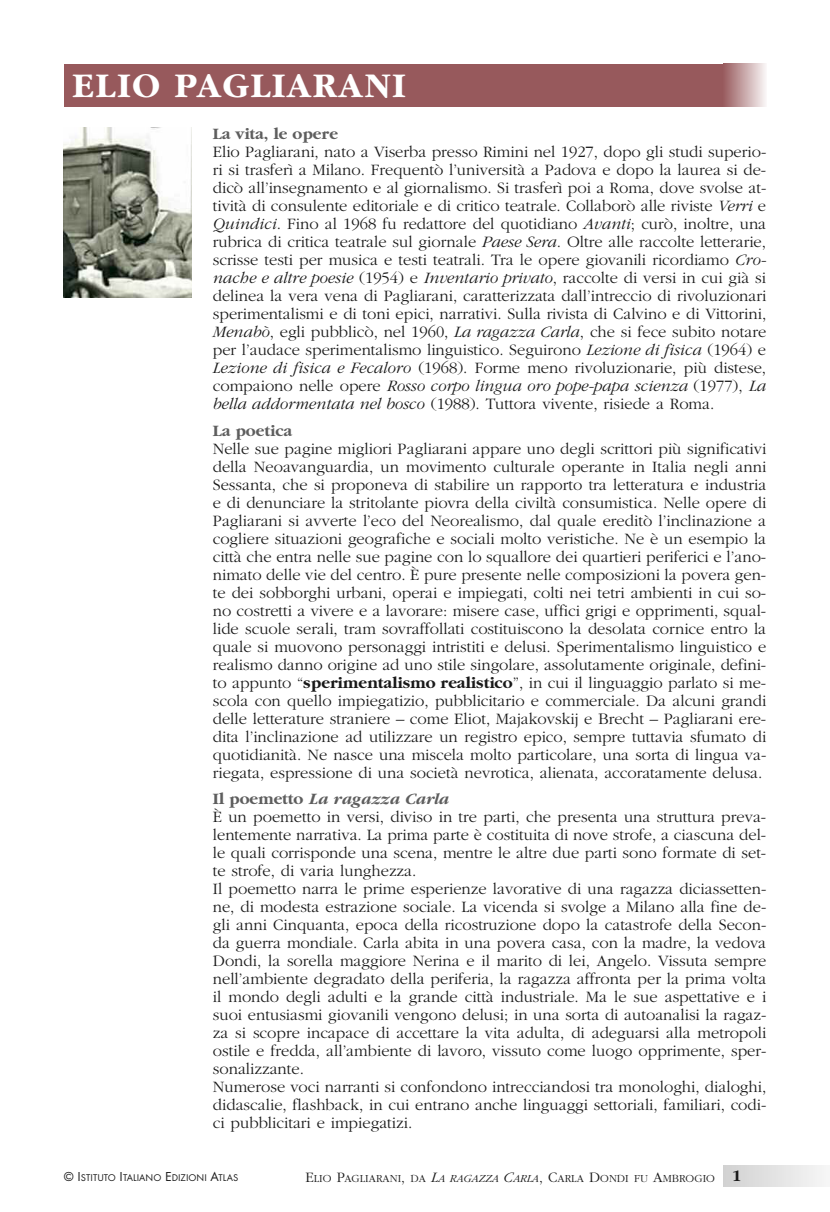
<style>
.page{position:relative;width:830px;height:1212px;background:#fff}
.page>*{position:absolute;margin:0;border:0;box-sizing:border-box;transform-origin:0 0}
.t1{font:700 36px "Garamond";letter-spacing:.055em;color:#fff}
.t2{font:300 16.5px/18px "Garamond";color:#191919;text-align:justify}
.t3{font:700 16.5px "Garamond";color:#5e5e5e}
.t4{font:300 11.25px "Garamond";color:#191919}
.t5{font:10.2px "Futura T";color:#191919}
.s1{font-style:italic}
.s2{font-weight:700}
.s3{font-weight:700;color:#5e5e5e}
.s4{font-weight:700;font-style:italic;color:#5e5e5e}
.s5{font-size:13.5px}
.s6{font-size:15px}
.s7{font-style:italic;font-size:15px}
.s8{font-weight:700;font-size:16.5px}
</style>
<div class="page">
<div style="left:723px;top:1165px;width:106px;height:21px;background:linear-gradient(to right,#d1d1d1,#f6f6f6)"></div>
<img style="left:64px;top:128px;width:127px;height:170px">
<div style="left:64px;top:64px;width:659px;height:42px;background:#97595c"></div>
<div style="left:723px;top:64px;width:42px;height:42px;background:linear-gradient(to right,#995b5e,#f4edee)"></div>
<h1 class="t1" style="left:72px;top:63px;width:334px">ELIO PAGLIARANI</h1>
<p class="t3" style="left:213px;top:124px;width:127px">La vita, le opere</p>
<p class="t2" style="left:213px;top:143px;width:554px">Elio Pagliarani, nato a Viserba presso Rimini nel 1927, dopo gli studi superio&shy;ri si trasferì a Milano. Frequentò l’università a Padova e dopo la laurea si de&shy;dicò all’insegnamento e al giornalismo. Si trasferì poi a Roma, dove svolse at&shy;tività di consulente editoriale e di critico teatrale. Collaborò alle riviste <span class="s1">Verri</span> e <span class="s1">Quindici</span>. Fino al 1968 fu redattore del quotidiano <span class="s1">Avanti</span>; curò, inoltre, una rubrica di critica teatrale sul giornale <span class="s1">Paese Sera</span>. Oltre alle raccolte letterarie, scrisse testi per musica e testi teatrali. Tra le opere giovanili ricordiamo <span class="s1">Cro&shy;nache e altre poesie</span> (1954) e <span class="s1">Inventario privato</span>, raccolte di versi in cui già si delinea la vera vena di Pagliarani, caratterizzata dall’intreccio di rivoluzionari sperimentalismi e di toni epici, narrativi. Sulla rivista di Calvino e di Vittorini, <span class="s1">Menabò</span>, egli pubblicò, nel 1960, <span class="s1">La ragazza Carla</span>, che si fece subito notare per l’audace sperimentalismo linguistico. Seguirono <span class="s1">Lezione di fisica</span> (1964) e <span class="s1">Lezione di fisica e Fecaloro</span> (1968). Forme meno rivoluzionarie, più distese, compaiono nelle opere <span class="s1">Rosso corpo lingua oro pope-papa scienza</span> (1977), <span class="s1">La bella addormentata nel bosco</span> (1988). Tuttora vivente, risiede a Roma.</p>
<p class="t3" style="left:213px;top:420px;width:81px">La poetica</p>
<p class="t2" style="left:213px;top:439px;width:554px">Nelle sue pagine migliori Pagliarani appare uno degli scrittori più significativi della Neoavanguardia, un movimento culturale operante in Italia negli anni Sessanta, che si proponeva di stabilire un rapporto tra letteratura e industria e di denunciare la stritolante piovra della civiltà consumistica. Nelle opere di Pagliarani si avverte l’eco del Neorealismo, dal quale ereditò l’inclinazione a cogliere situazioni geografiche e sociali molto veristiche. Ne è un esempio la città che entra nelle sue pagine con lo squallore dei quartieri periferici e l’ano&shy;nimato delle vie del centro. È pure presente nelle composizioni la povera gen&shy;te dei sobborghi urbani, operai e impiegati, colti nei tetri ambienti in cui so&shy;no costretti a vivere e a lavorare: misere case, uffici grigi e opprimenti, squal&shy;lide scuole serali, tram sovraffollati costituiscono la desolata cornice entro la quale si muovono personaggi intristiti e delusi. Sperimentalismo linguistico e realismo danno origine ad uno stile singolare, assolutamente originale, defini&shy;to appunto “<span class="s2">sperimentalismo realistico</span>”, in cui il linguaggio parlato si me&shy;scola con quello impiegatizio, pubblicitario e commerciale. Da alcuni grandi delle letterature straniere – come Eliot, Majakovskij e Brecht – Pagliarani ere&shy;dita l’inclinazione ad utilizzare un registro epico, sempre tuttavia sfumato di quotidianità. Ne nasce una miscela molto particolare, una sorta di lingua va&shy;riegata, espressione di una società nevrotica, alienata, accoratamente delusa.</p>
<p class="t2" style="left:213px;top:790px;width:555px;text-align:left"><span class="s3">Il poemetto</span> <span class="s4">La ragazza Carla<br></span>È un poemetto in versi, diviso in tre parti, che presenta una struttura preva&shy;lentemente narrativa. La prima parte è costituita di nove strofe, a ciascuna del&shy;le quali corrisponde una scena, mentre le altre due parti sono formate di set&shy;te strofe, di varia lunghezza.<br>Il poemetto narra le prime esperienze lavorative di una ragazza diciassetten&shy;ne, di modesta estrazione sociale. La vicenda si svolge a Milano alla fine de&shy;gli anni Cinquanta, epoca della ricostruzione dopo la catastrofe della Secon&shy;da guerra mondiale. Carla abita in una povera casa, con la madre, la vedova Dondi, la sorella maggiore Nerina e il marito di lei, Angelo. Vissuta sempre nell’ambiente degradato della periferia, la ragazza affronta per la prima volta il mondo degli adulti e la grande città industriale. Ma le sue aspettative e i suoi entusiasmi giovanili vengono delusi; in una sorta di autoanalisi la ragaz&shy;za si scopre incapace di accettare la vita adulta, di adeguarsi alla metropoli ostile e fredda, all’ambiente di lavoro, vissuto come luogo opprimente, sper&shy;sonalizzante.<br>Numerose voci narranti si confondono intrecciandosi tra monologhi, dialoghi, didascalie, flashback, in cui entrano anche linguaggi settoriali, familiari, codi&shy;ci pubblicitari e impiegatizi.</p>
<p class="t5" style="left:64px;top:1171px;width:176px"><span class="s5">© I</span>STITUTO <span class="s5">I</span>TALIANO <span class="s5">E</span>DIZIONI <span class="s5">A</span>TLAS</p>
<p class="t4" style="left:305px;top:1171px;width:437px"><span class="s6">E</span>LIO <span class="s6">P</span>AGLIARANI<span class="s6">,</span> DA <span class="s7">L</span><span class="s1">A RAGAZZA</span> <span class="s7">C</span><span class="s1">ARLA</span><span class="s6">, C</span>ARLA <span class="s6">D</span>ONDI FU <span class="s6">A</span>MBROGIO <span class="s8">1</span></p>
</div>
